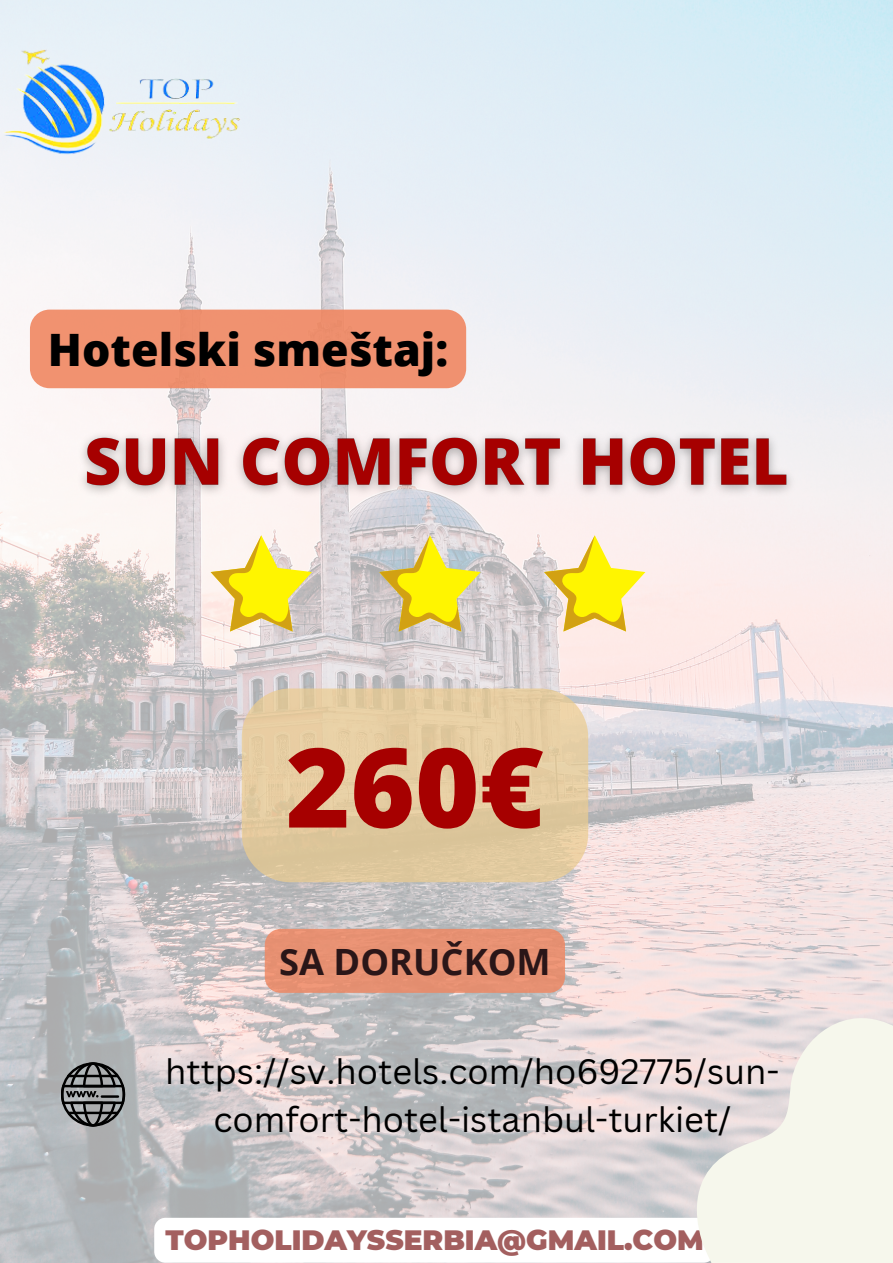
<style>
.page{position:relative;width:893px;height:1263px;background:#fff}
.page>*{position:absolute;margin:0;border:0;box-sizing:border-box;transform-origin:0 0}
.t1{font:800 110.18px "Open Sans";color:#a60000}
.t2{font:800 44.7px "Open Sans";color:#000}
.t3{font:700 36.22px "Open Sans";color:#2a1618}
.t4{font:34.42px/48px "Canva Sans";color:#000;text-align:center}
.t5{font:900 27.97px "Montserrat";color:#a35f5f}
</style>
<div class="page">
<img style="left:0;top:0;width:893px;height:1263px">
<img style="left:0;top:22px;width:261px;height:173px">
<div style="left:154px;top:1218px;width:561px;height:45px;background:#fff;border-radius:11px"></div>
<svg style="left:645px;top:983px;width:248px;height:280px;background:#eee9e4"></svg>
<div style="left:30px;top:310px;width:436px;height:78px;background:#f09270"></div>
<img style="left:68px;top:403px;width:736px;height:119px">
<svg style="left:61px;top:1062px;width:64px;height:64px;background:#6c6e6f"></svg>
<svg style="left:211px;top:535px;width:101px;height:96px"></svg>
<svg style="left:379px;top:535px;width:101px;height:96px;background:#dfd474"></svg>
<svg style="left:544px;top:535px;width:101px;height:96px;background:#f4e481"></svg>
<div style="left:265px;top:929px;width:300px;height:64px;background:#e69072;border-radius:16px"></div>
<div style="left:242px;top:688px;width:346px;height:194px;background:#e4cba0;border-radius:48px"></div>
<p class="t2" style="left:48px;top:318px;width:402px">Hotelski smeštaj:</p>
<h1 class="t1" style="left:286px;top:710px;width:260px">260€</h1>
<p class="t3" style="left:279px;top:936px;width:273px">SA DORUČKOM</p>
<p class="t4" style="left:165px;top:1046px;width:616px">https://sv.hotels.com/ho692775/sun&shy;comfort-hotel-istanbul-turkiet/</p>
<p class="t5" style="left:165px;top:1223px;width:540px">TOPHOLIDAYSSERBIA@GMAIL.COM</p>
</div>
